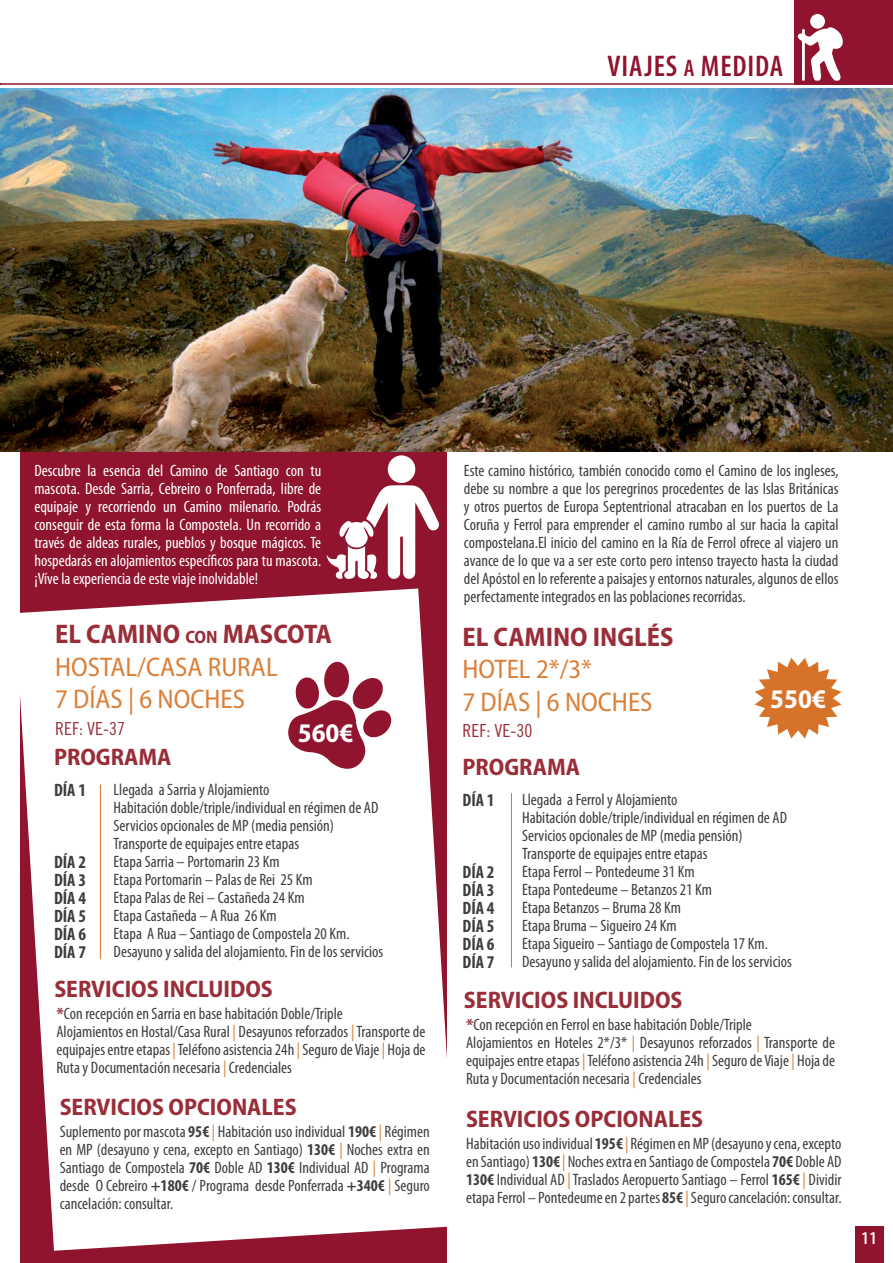
<style>
.page{position:relative;width:893px;height:1263px;background:#fff}
.page>*{position:absolute;margin:0;border:0;box-sizing:border-box;transform-origin:0 0}
.t1{font:600 condensed 30px "Myriad Pro";letter-spacing:.03em;color:#90142d}
.t2{font:semi-condensed 27px/32.4px "Myriad Pro";color:#da7f38}
.t3{font:700 semi-condensed 27px "Myriad Pro";color:#992e39}
.t4{font:700 semi-condensed 27px "Myriad Pro";color:#fff}
.t5{font:700 semi-condensed 24px "Myriad Pro";color:#992e39}
.t6{font:700 condensed 18px/18px "Myriad Pro";color:#3e3e3f;text-align:justify}
.t7{font:18px "Trade Gothic LT Std Cn 18";color:#992e39}
.t8{font:600 condensed 18px "Myriad Pro";color:#fff}
.t9{font:condensed 16.5px/18px "Myriad Pro";color:#3e3e3f}
.t10{font:condensed 16.5px/18px "Myriad Pro";color:#fff;text-align:justify}
.s1{font-size:24px}
.s2{font-weight:700;color:#992e39}
.s3{font-weight:700;font-size:18px;color:#992e39}
.s4{font-weight:700;font-stretch:normal;color:#992e39}
.s5{color:#da7f38}
.s6{font-weight:700}
</style>
<div class="page">
<div style="left:855px;top:1226px;width:28px;height:37px;background:#90142d"></div>
<div style="left:794px;top:0;width:99px;height:84px;background:#90142d"></div>
<hr style="left:0;top:83px;width:893px;height:2px;background:#90142d">
<svg style="left:797px;top:27px;width:46px;height:54px"></svg>
<div style="left:810px;top:14px;width:15px;height:15px;background:#fff;border-radius:50%"></div>
<div style="left:20px;top:434px;width:427px;height:829px;background:#90142d"></div>
<svg style="left:20px;top:588px;width:427px;height:663px;background:#f4e8ea"></svg>
<img style="left:0;top:89px;width:893px;height:362px">
<hr style="left:100px;top:784px;width:1px;height:175px;background:#d67329">
<div style="left:388px;top:455px;width:27px;height:28px;background:#fff;border-radius:50%"></div>
<svg style="left:327px;top:485px;width:112px;height:94px"></svg>
<svg style="left:288px;top:660px;width:103px;height:111px"></svg>
<hr style="left:511px;top:793px;width:1px;height:174px;background:#d67329">
<svg style="left:755px;top:658px;width:86px;height:80px"></svg>
<h1 class="t1" style="left:607px;top:47px;width:177px">VIAJES <span class="s1">A</span> MEDIDA</h1>
<p class="t10" style="left:34px;top:461px;width:288px">Descubre la esencia del Camino de Santiago con tu mascota. Desde Sarria, Cebreiro o Ponferrada, libre de equipaje y recorriendo un Camino milenario. Podrás conseguir de esta forma la Compostela. Un recorrido a través de aldeas rurales, pueblos y bosque mágicos. Te hospedarás en alojamientos específicos para tu mascota. ¡Víve la experiencia de este viaje inolvidable!</p>
<h2 class="t2" style="left:55px;top:618px;width:278px"><span class="s2">EL CAMINO</span> <span class="s3">CON</span> <span class="s2">MASCOTA<br></span>HOSTAL/CASA RURAL<br>7 DÍAS | 6 NOCHES</h2>
<p class="t7" style="left:55px;top:718px;width:71px">REF: VE-37</p>
<h2 class="t4" style="left:298px;top:716px;width:57px">560€</h2>
<h3 class="t5" style="left:54px;top:742px;width:119px">PROGRAMA</h3>
<p class="t6" style="left:54px;top:780px;width:34px">DÍA 1</p>
<p class="t9" style="left:114px;top:780px;width:271px">Llegada a Sarria y Alojamiento<br>Habitación doble/triple/individual en régimen de AD Servicios opcionales de MP (media pensión)<br>Transporte de equipajes entre etapas<br>Etapa Sarria – Portomarin 23 Km<br>Etapa Portomarin – Palas de Rei 25 Km<br>Etapa Palas de Rei – Castañeda 24 Km<br>Etapa Castañeda – A Rua 26 Km<br>Etapa A Rua – Santiago de Compostela 20 Km.<br>Desayuno y salida del alojamiento. Fin de los servicios</p>
<h3 class="t5" style="left:54px;top:973px;width:220px">SERVICIOS INCLUIDOS</h3>
<p class="t9" style="left:56px;top:1004px;width:371px"><span class="s4">*</span>Con recepción en Sarria en base habitación Doble/Triple<br>Alojamientos en Hostal/Casa Rural <span class="s5">|</span> Desayunos reforzados <span class="s5">|</span> Transporte de equipajes entre etapas <span class="s5">|</span> Teléfono asistencia 24h <span class="s5">|</span> Seguro de Viaje <span class="s5">|</span> Hoja de Ruta y Documentación necesaria <span class="s5">|</span> Credenciales</p>
<h3 class="t5" style="left:60px;top:1091px;width:238px">SERVICIOS OPCIONALES</h3>
<p class="t9" style="left:60px;top:1122px;width:372px;text-align:justify">Suplemento por mascota <span class="s6">95€</span> <span class="s5">|</span> Habitación uso individual <span class="s6">190€</span> <span class="s5">|</span> Régimen en MP (desayuno y cena, excepto en Santiago) <span class="s6">130€</span> <span class="s5">|</span> Noches extra en Santiago de Compostela <span class="s6">70€</span> Doble AD <span class="s6">130€</span> Individual AD <span class="s5">|</span> Programa desde O Cebreiro <span class="s6">+180€</span> / Programa desde Ponferrada <span class="s6">+340€</span> <span class="s5">|</span> Seguro cancelación: consultar.</p>
<p class="t6" style="left:54px;top:852px;width:34px">DÍA 2<br>DÍA 3<br>DÍA 4<br>DÍA 5<br>DÍA 6<br>DÍA 7</p>
<p class="t9" style="left:464px;top:461px;width:376px;text-align:justify">Este camino histórico, también conocido como el Camino de los ingleses, debe su nombre a que los peregrinos procedentes de las Islas Británicas y otros puertos de Europa Septentrional atracaban en los puertos de La Coruña y Ferrol para emprender el camino rumbo al sur hacia la capital compostelana.El inicio del camino en la Ría de Ferrol ofrece al viajero un avance de lo que va a ser este corto pero intenso trayecto hasta la ciudad del Apóstol en lo referente a paisajes y entornos naturales, algunos de ellos perfectamente integrados en las poblaciones recorridas.</p>
<h2 class="t3" style="left:462px;top:619px;width:213px">EL CAMINO INGLÉS</h2>
<h2 class="t2" style="left:462px;top:652px;width:191px">HOTEL 2*/3*<br>7 DÍAS | 6 NOCHES</h2>
<p class="t7" style="left:462px;top:719px;width:71px">REF: VE-30</p>
<h2 class="t4" style="left:770px;top:682px;width:57px">550€</h2>
<h3 class="t5" style="left:462px;top:752px;width:119px">PROGRAMA</h3>
<p class="t6" style="left:462px;top:790px;width:34px">DÍA 1</p>
<p class="t9" style="left:522px;top:790px;width:271px">Llegada a Ferrol y Alojamiento<br>Habitación doble/triple/individual en régimen de AD Servicios opcionales de MP (media pensión)<br>Transporte de equipajes entre etapas<br>Etapa Ferrol – Pontedeume 31 Km<br>Etapa Pontedeume – Betanzos 21 Km<br>Etapa Betanzos – Bruma 28 Km<br>Etapa Bruma – Sigueiro 24 Km<br>Etapa Sigueiro – Santiago de Compostela 17 Km.<br>Desayuno y salida del alojamiento. Fin de los servicios</p>
<h3 class="t5" style="left:464px;top:984px;width:220px">SERVICIOS INCLUIDOS</h3>
<p class="t9" style="left:466px;top:1015px;width:371px"><span class="s4">*</span>Con recepción en Ferrol en base habitación Doble/Triple<br>Alojamientos en Hoteles 2*/3* <span class="s5">|</span> Desayunos reforzados <span class="s5">|</span> Transporte de equipajes entre etapas <span class="s5">|</span> Teléfono asistencia 24h <span class="s5">|</span> Seguro de Viaje <span class="s5">|</span> Hoja de Ruta y Documentación necesaria <span class="s5">|</span> Credenciales</p>
<h3 class="t5" style="left:466px;top:1103px;width:238px">SERVICIOS OPCIONALES</h3>
<p class="t9" style="left:466px;top:1134px;width:377px;text-align:justify">Habitación uso individual <span class="s6">195€</span> <span class="s5">|</span> Régimen en MP (desayuno y cena, excepto en Santiago) <span class="s6">130€</span> <span class="s5">|</span> Noches extra en Santiago de Compostela <span class="s6">70€</span> Doble AD <span class="s6">130€</span> Individual AD <span class="s5">|</span> Traslados Aeropuerto Santiago – Ferrol <span class="s6">165€</span> <span class="s5">|</span> Dividir etapa Ferrol – Pontedeume en 2 partes <span class="s6">85€</span> <span class="s5">|</span> Seguro cancelación: consultar.</p>
<p class="t6" style="left:462px;top:862px;width:34px">DÍA 2<br>DÍA 3<br>DÍA 4<br>DÍA 5<br>DÍA 6<br>DÍA 7</p>
<p class="t8" style="left:861px;top:1227px;width:17px">11</p>
</div>
